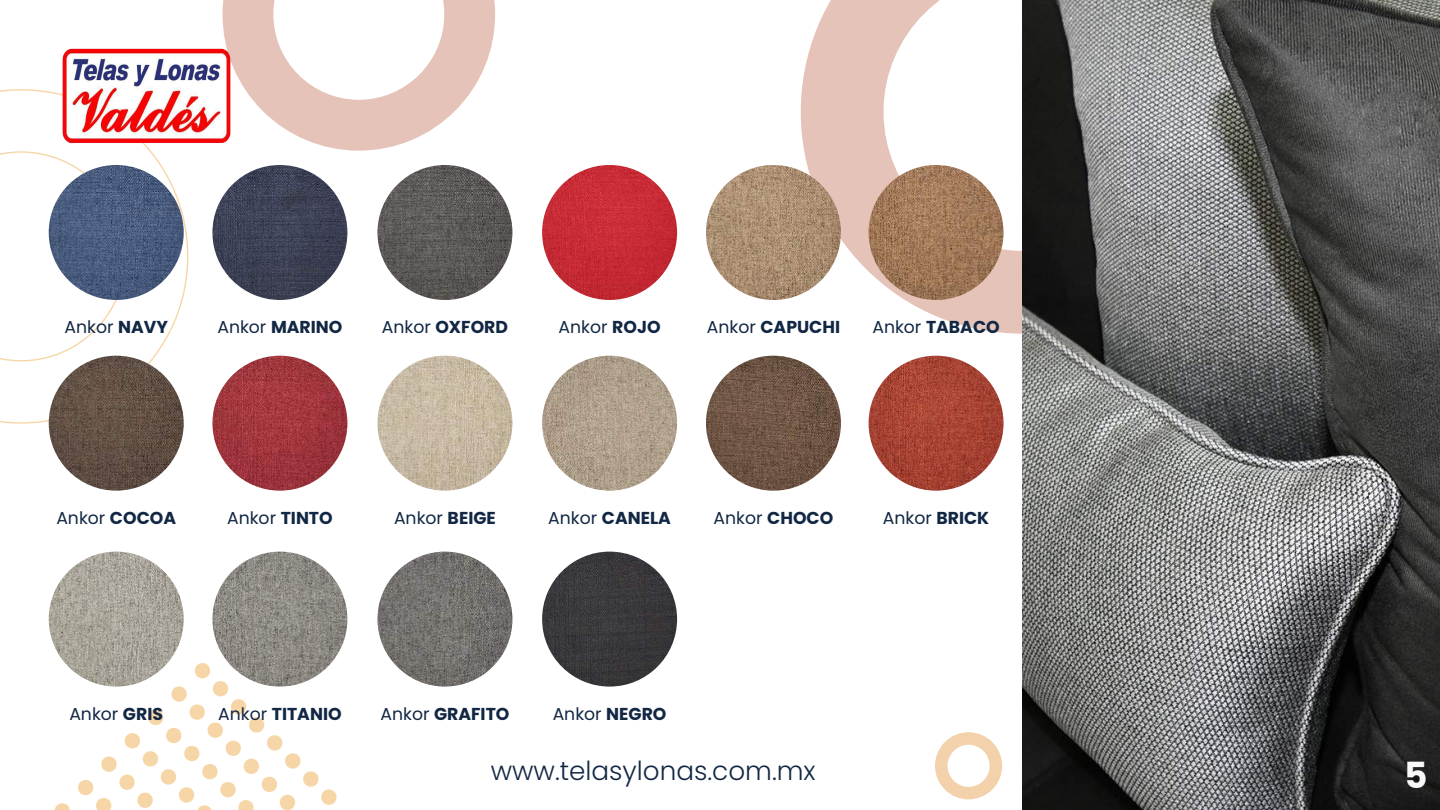
<style>
.page{position:relative;width:1440px;height:810px;background:#fff}
.page>*{position:absolute;margin:0;border:0;box-sizing:border-box;transform-origin:0 0}
.t1{font:700 36px "Poppins";color:#f9f9f9}
.t2{font:300 26.25px "Poppins";color:#122744}
.t3{font:17.25px "Poppins";color:#122744}
.t4{font:700 17.25px "Poppins";color:#122744}
.s1{font-weight:700}
.s2{font-weight:400}
</style>
<div class="page">
<svg style="left:801px;top:0;width:221px;height:334px"></svg>
<svg style="left:246px;top:0;width:249px;height:151px"></svg>
<svg style="left:935px;top:732px;width:67px;height:67px"></svg>
<svg style="left:0;top:89px;width:188px;height:335px"></svg>
<svg style="left:54px;top:803px;width:16px;height:7px"></svg>
<svg style="left:78px;top:663px;width:259px;height:147px"></svg>
<img style="left:48px;top:0;width:198px;height:195px">
<img style="left:1022px;top:0;width:418px;height:810px">
<img style="left:49px;top:165px;width:135px;height:135px;border-radius:67px">
<img style="left:212px;top:356px;width:135px;height:135px;border-radius:67px">
<img style="left:49px;top:552px;width:135px;height:135px;border-radius:67px">
<img style="left:212px;top:165px;width:135px;height:135px;border-radius:67px">
<img style="left:377px;top:356px;width:135px;height:135px;border-radius:67px">
<img style="left:212px;top:552px;width:135px;height:135px;border-radius:67px">
<img style="left:377px;top:165px;width:135px;height:135px;border-radius:67px">
<img style="left:542px;top:356px;width:135px;height:135px;border-radius:67px">
<img style="left:377px;top:552px;width:135px;height:135px;border-radius:67px">
<img style="left:542px;top:552px;width:135px;height:135px;border-radius:67px">
<img style="left:542px;top:165px;width:135px;height:135px;border-radius:67px">
<img style="left:706px;top:356px;width:135px;height:135px;border-radius:67px">
<img style="left:706px;top:165px;width:135px;height:135px;border-radius:67px">
<img style="left:869px;top:165px;width:135px;height:135px;border-radius:67px">
<img style="left:869px;top:356px;width:135px;height:135px;border-radius:67px">
<img style="left:49px;top:356px;width:135px;height:135px;border-radius:67px">
<p class="t3" style="left:64px;top:317px;width:105px">Ankor <span class="s1">NAVY</span></p>
<p class="t4" style="left:217px;top:317px;width:127px"><span class="s2">Ankor</span> MARINO</p>
<p class="t4" style="left:382px;top:317px;width:128px"><span class="s2">Ankor</span> OXFORD</p>
<p class="t3" style="left:559px;top:317px;width:103px">Ankor <span class="s1">ROJO</span></p>
<p class="t4" style="left:707px;top:317px;width:135px"><span class="s2">Ankor</span> CAPUCHI</p>
<p class="t4" style="left:872px;top:317px;width:129px"><span class="s2">Ankor</span> TABACO</p>
<p class="t3" style="left:56px;top:508px;width:121px">Ankor <span class="s1">COCOA</span></p>
<p class="t3" style="left:883px;top:508px;width:108px">Ankor <span class="s1">BRICK</span></p>
<p class="t3" style="left:227px;top:508px;width:107px">Ankor <span class="s1">TINTO</span></p>
<p class="t4" style="left:548px;top:508px;width:124px"><span class="s2">Ankor</span> CANELA</p>
<p class="t3" style="left:714px;top:508px;width:121px">Ankor <span class="s1">CHOCO</span></p>
<p class="t3" style="left:394px;top:508px;width:103px">Ankor <span class="s1">BEIGE</span></p>
<p class="t3" style="left:69px;top:704px;width:95px">Ankor <span class="s1">GRIS</span></p>
<p class="t4" style="left:218px;top:704px;width:125px"><span class="s2">Ankor</span> TITANIO</p>
<p class="t4" style="left:380px;top:704px;width:131px"><span class="s2">Ankor</span> GRAFITO</p>
<p class="t3" style="left:553px;top:704px;width:115px">Ankor <span class="s1">NEGRO</span></p>
<h2 class="t2" style="left:491px;top:755px;width:326px">www.telasylonas.com.mx</h2>
<h1 class="t1" style="left:1404px;top:755px;width:25px">5</h1>
</div>
